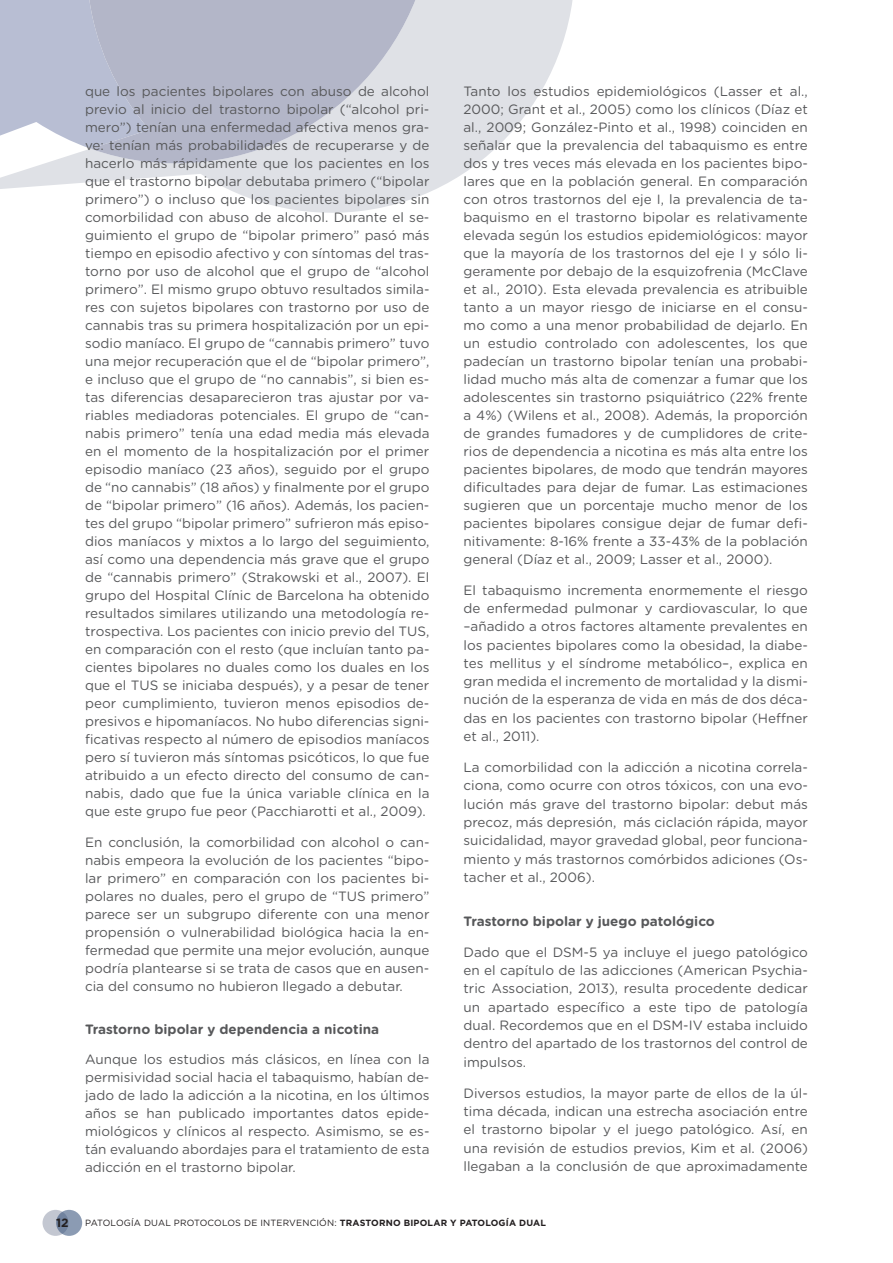
<style>
.page{position:relative;width:893px;height:1263px;background:#fff}
.page>*{position:absolute;margin:0;border:0;box-sizing:border-box;transform-origin:0 0}
.t1{font:13.5px/18px "Gotham Rounded";color:#57585a;text-align:justify}
.t2{font:700 13.5px "Gotham Rounded";color:#57585a}
.t3{font:700 12px "Gotham";color:#231f20}
.t4{font:9px "Gotham";letter-spacing:.02em;color:#231f20}
.s1{font-weight:700}
</style>
<div class="page">
<div style="left:43px;top:1210px;width:26px;height:26px;background:#c3c7d1;border-radius:50%"></div>
<svg style="left:56px;top:1210px;width:26px;height:26px"></svg>
<svg style="left:0;top:0;width:573px;height:213px;fill:#dfe1e6"></svg>
<svg style="left:0;top:0;width:73px;height:164px;fill:#b8bed3"></svg>
<svg style="left:73px;top:0;width:377px;height:166px;fill:#b3b6c8"></svg>
<p class="t1" style="left:85px;top:81px;width:346px">que los pacientes bipolares con abuso de alcohol previo al inicio del trastorno bipolar (“alcohol pri&shy;mero”) tenían una enfermedad afectiva menos gra&shy;ve: tenían más probabilidades de recuperarse y de hacerlo más rápidamente que los pacientes en los que el trastorno bipolar debutaba primero (“bipolar primero”) o incluso que los pacientes bipolares sin comorbilidad con abuso de alcohol. Durante el se&shy;guimiento el grupo de “bipolar primero” pasó más tiempo en episodio afectivo y con síntomas del tras&shy;torno por uso de alcohol que el grupo de “alcohol primero”. El mismo grupo obtuvo resultados simila&shy;res con sujetos bipolares con trastorno por uso de cannabis tras su primera hospitalización por un epi&shy;sodio maníaco. El grupo de “cannabis primero” tuvo una mejor recuperación que el de “bipolar primero”, e incluso que el grupo de “no cannabis”, si bien es&shy;tas diferencias desaparecieron tras ajustar por va&shy;riables mediadoras potenciales. El grupo de “can&shy;nabis primero” tenía una edad media más elevada en el momento de la hospitalización por el primer episodio maníaco (23 años), seguido por el grupo de “no cannabis” (18 años) y finalmente por el grupo de “bipolar primero” (16 años). Además, los pacien&shy;tes del grupo “bipolar primero” sufrieron más episo&shy;dios maníacos y mixtos a lo largo del seguimiento, así como una dependencia más grave que el grupo de “cannabis primero” (Strakowski et al., 2007). El grupo del Hospital Clínic de Barcelona ha obtenido resultados similares utilizando una metodología re&shy;trospectiva. Los pacientes con inicio previo del TUS, en comparación con el resto (que incluían tanto pa&shy;cientes bipolares no duales como los duales en los que el TUS se iniciaba después), y a pesar de tener peor cumplimiento, tuvieron menos episodios de&shy;presivos e hipomaníacos. No hubo diferencias signi&shy;ficativas respecto al número de episodios maníacos pero sí tuvieron más síntomas psicóticos, lo que fue atribuido a un efecto directo del consumo de can&shy;nabis, dado que fue la única variable clínica en la que este grupo fue peor (Pacchiarotti et al., 2009).</p>
<p class="t1" style="left:85px;top:832px;width:346px">En conclusión, la comorbilidad con alcohol o can&shy;nabis empeora la evolución de los pacientes “bipo&shy;lar primero” en comparación con los pacientes bi&shy;polares no duales, pero el grupo de “TUS primero” parece ser un subgrupo diferente con una menor propensión o vulnerabilidad biológica hacia la en&shy;fermedad que permite una mejor evolución, aunque podría plantearse si se trata de casos que en ausen&shy;cia del consumo no hubieron llegado a debutar.</p>
<p class="t2" style="left:85px;top:1019px;width:296px">Trastorno bipolar y dependencia a nicotina</p>
<p class="t1" style="left:85px;top:1050px;width:346px">Aunque los estudios más clásicos, en línea con la permisividad social hacia el tabaquismo, habían de&shy;jado de lado la adicción a la nicotina, en los últimos años se han publicado importantes datos epide&shy;miológicos y clínicos al respecto. Asimismo, se es&shy;tán evaluando abordajes para el tratamiento de esta adicción en el trastorno bipolar.</p>
<p class="t1" style="left:463px;top:81px;width:346px">Tanto los estudios epidemiológicos (Lasser et al., 2000; Grant et al., 2005) como los clínicos (Díaz et al., 2009; González-Pinto et al., 1998) coinciden en señalar que la prevalencia del tabaquismo es entre dos y tres veces más elevada en los pacientes bipo&shy;lares que en la población general. En comparación con otros trastornos del eje I, la prevalencia de ta&shy;baquismo en el trastorno bipolar es relativamente elevada según los estudios epidemiológicos: mayor que la mayoría de los trastornos del eje I y sólo li&shy;geramente por debajo de la esquizofrenia (McClave et al., 2010). Esta elevada prevalencia es atribuible tanto a un mayor riesgo de iniciarse en el consu&shy;mo como a una menor probabilidad de dejarlo. En un estudio controlado con adolescentes, los que padecían un trastorno bipolar tenían una probabi&shy;lidad mucho más alta de comenzar a fumar que los adolescentes sin trastorno psiquiátrico (22% frente a 4%) (Wilens et al., 2008). Además, la proporción de grandes fumadores y de cumplidores de crite&shy;rios de dependencia a nicotina es más alta entre los pacientes bipolares, de modo que tendrán mayores dificultades para dejar de fumar. Las estimaciones sugieren que un porcentaje mucho menor de los pacientes bipolares consigue dejar de fumar defi&shy;nitivamente: 8-16% frente a 33-43% de la población general (Díaz et al., 2009; Lasser et al., 2000).</p>
<p class="t1" style="left:463px;top:580px;width:346px">El tabaquismo incrementa enormemente el riesgo de enfermedad pulmonar y cardiovascular, lo que –añadido a otros factores altamente prevalentes en los pacientes bipolares como la obesidad, la diabe&shy;tes mellitus y el síndrome metabólico–, explica en gran medida el incremento de mortalidad y la dismi&shy;nución de la esperanza de vida en más de dos déca&shy;das en los pacientes con trastorno bipolar (Heffner et al., 2011).</p>
<p class="t1" style="left:463px;top:757px;width:346px">La comorbilidad con la adicción a nicotina correla&shy;ciona, como ocurre con otros tóxicos, con una evo&shy;lución más grave del trastorno bipolar: debut más precoz, más depresión, más ciclación rápida, mayor suicidalidad, mayor gravedad global, peor funciona&shy;miento y más trastornos comórbidos adiciones (Os&shy;tacher et al., 2006).</p>
<p class="t2" style="left:463px;top:911px;width:253px">Trastorno bipolar y juego patológico</p>
<p class="t1" style="left:463px;top:942px;width:346px">Dado que el DSM-5 ya incluye el juego patológico en el capítulo de las adicciones (American Psychia&shy;tric Association, 2013), resulta procedente dedicar un apartado específico a este tipo de patología dual. Recordemos que en el DSM-IV estaba incluido dentro del apartado de los trastornos del control de impulsos.</p>
<p class="t1" style="left:463px;top:1083px;width:346px">Diversos estudios, la mayor parte de ellos de la úl&shy;tima década, indican una estrecha asociación entre el trastorno bipolar y el juego patológico. Así, en una revisión de estudios previos, Kim et al. (2006) llegaban a la conclusión de que aproximadamente</p>
<p class="t3" style="left:56px;top:1215px;width:14px">12</p>
<p class="t4" style="left:85px;top:1217px;width:462px">PATOLOGÍA DUAL PROTOCOLOS DE INTERVENCIÓN: <span class="s1">TRASTORNO BIPOLAR Y PATOLOGÍA DUAL</span></p>
</div>
